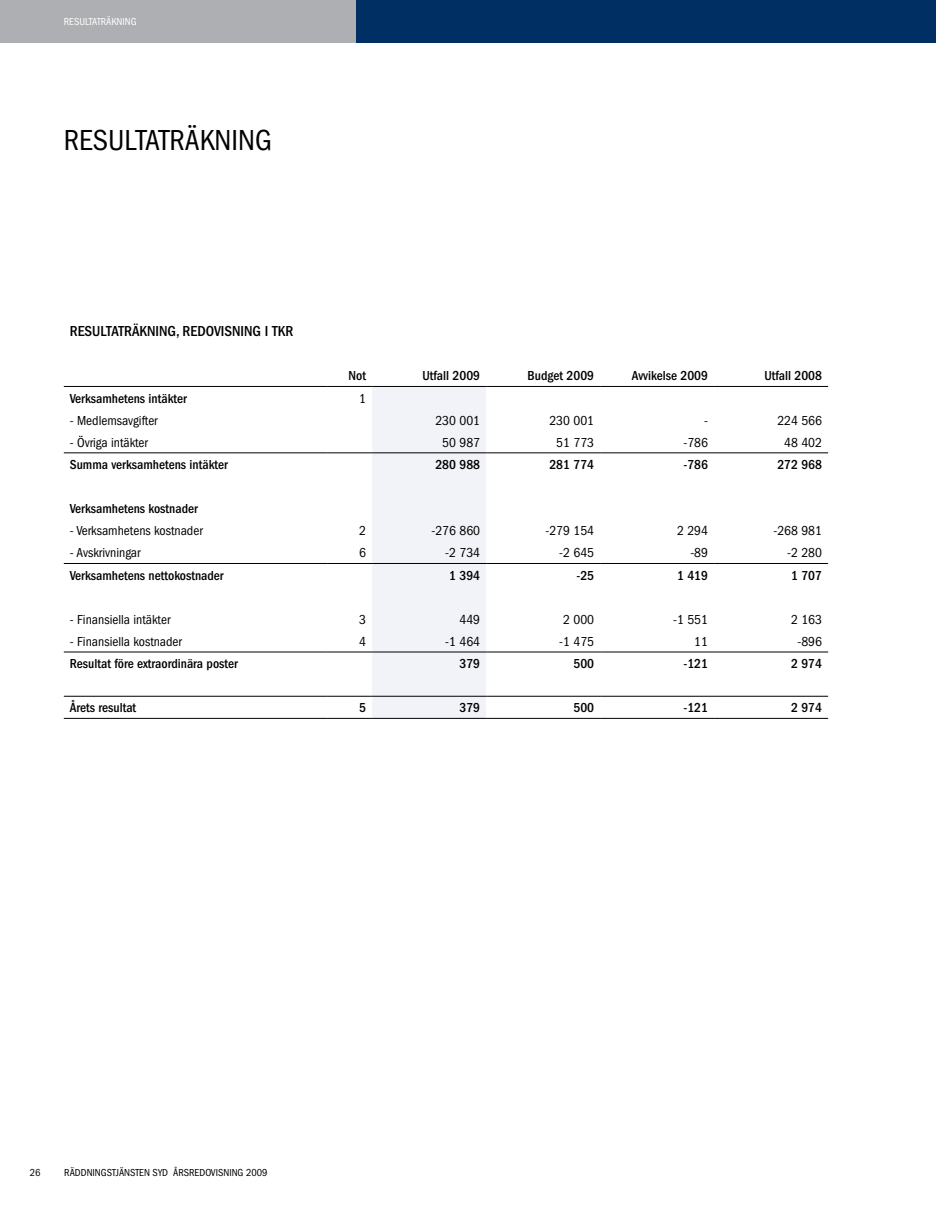
<style>
.page{position:relative;width:936px;height:1212px;background:#fff}
.page>*{position:absolute;margin:0;border:0;box-sizing:border-box;transform-origin:0 0}
.t1{font:condensed 30px "Franklin Gothic";color:#000}
.t2{font:500 condensed 15px "Franklin Gothic";color:#000}
.t3{font:500 condensed 13.5px "Franklin Gothic";color:#000}
.t4{font:condensed 13.5px "Franklin Gothic";color:#000}
.t5{font:condensed 10.5px "Franklin Gothic";color:#000}
.t6{font:condensed 10.5px "Franklin Gothic";color:#fff}
</style>
<div class="page">
<div style="left:356px;top:0;width:579px;height:43px;background:#003063"></div>
<div style="left:0;top:0;width:356px;height:43px;background:#aeafb2"></div>
<hr style="left:935px;top:0;width:1px;height:43px;background:#003063">
<div style="left:372px;top:387px;width:114px;height:331px;background:#f1f3f8"></div>
<hr style="left:64px;top:386px;width:264px;height:1px;background:#000">
<hr style="left:328px;top:386px;width:44px;height:1px;background:#000">
<hr style="left:372px;top:386px;width:114px;height:1px;background:#000">
<hr style="left:486px;top:386px;width:114px;height:1px;background:#000">
<hr style="left:600px;top:386px;width:114px;height:1px;background:#000">
<hr style="left:714px;top:386px;width:114px;height:1px;background:#000">
<hr style="left:64px;top:453px;width:264px;height:1px;background:#000">
<hr style="left:328px;top:453px;width:44px;height:1px;background:#000">
<hr style="left:372px;top:453px;width:114px;height:1px;background:#000">
<hr style="left:486px;top:453px;width:114px;height:1px;background:#000">
<hr style="left:600px;top:453px;width:114px;height:1px;background:#000">
<hr style="left:714px;top:453px;width:114px;height:1px;background:#000">
<hr style="left:64px;top:563px;width:264px;height:1px;background:#000">
<hr style="left:328px;top:563px;width:44px;height:1px;background:#000">
<hr style="left:372px;top:563px;width:114px;height:1px;background:#000">
<hr style="left:486px;top:563px;width:114px;height:1px;background:#000">
<hr style="left:600px;top:563px;width:114px;height:1px;background:#000">
<hr style="left:714px;top:563px;width:114px;height:1px;background:#000">
<hr style="left:64px;top:652px;width:264px;height:1px;background:#000">
<hr style="left:328px;top:652px;width:44px;height:1px;background:#000">
<hr style="left:372px;top:652px;width:114px;height:1px;background:#000">
<hr style="left:486px;top:652px;width:114px;height:1px;background:#000">
<hr style="left:600px;top:652px;width:114px;height:1px;background:#000">
<hr style="left:714px;top:652px;width:114px;height:1px;background:#000">
<hr style="left:64px;top:696px;width:264px;height:1px;background:#000">
<hr style="left:328px;top:696px;width:44px;height:1px;background:#000">
<hr style="left:372px;top:696px;width:114px;height:1px;background:#000">
<hr style="left:486px;top:696px;width:114px;height:1px;background:#000">
<hr style="left:600px;top:696px;width:114px;height:1px;background:#000">
<hr style="left:714px;top:696px;width:114px;height:1px;background:#000">
<hr style="left:64px;top:718px;width:264px;height:1px;background:#000">
<hr style="left:328px;top:718px;width:44px;height:1px;background:#000">
<hr style="left:372px;top:718px;width:114px;height:1px;background:#000">
<hr style="left:486px;top:718px;width:114px;height:1px;background:#000">
<hr style="left:600px;top:718px;width:114px;height:1px;background:#000">
<hr style="left:714px;top:718px;width:114px;height:1px;background:#000">
<p class="t6" style="left:64px;top:16px;width:74px">RESULTATRÄKNING</p>
<h1 class="t1" style="left:64px;top:123px;width:209px">RESULTATRÄKNING</h1>
<p class="t2" style="left:70px;top:323px;width:8px">RESULTATRÄK</p>
<p class="t2" style="left:147px;top:323px;width:44px">NING, REDO</p>
<p class="t2" style="left:214px;top:323px;width:67px">VISNING I TKR</p>
<p class="t3" style="left:348px;top:368px;width:19px">Not</p>
<p class="t3" style="left:422px;top:368px;width:59px">Utfall 2009</p>
<p class="t3" style="left:527px;top:368px;width:68px">Budget 2009</p>
<p class="t3" style="left:631px;top:368px;width:78px">Avvikelse 2009</p>
<p class="t3" style="left:764px;top:368px;width:59px">Utfall 2008</p>
<p class="t3" style="left:70px;top:390px;width:119px">Verksamhetens intäkter</p>
<p class="t4" style="left:359px;top:390px;width:8px">1</p>
<p class="t4" style="left:70px;top:413px;width:89px">- Medlemsavgifter</p>
<p class="t4" style="left:435px;top:413px;width:46px">230 001</p>
<p class="t4" style="left:549px;top:413px;width:46px">230 001</p>
<p class="t4" style="left:704px;top:413px;width:5px">-</p>
<p class="t4" style="left:777px;top:413px;width:46px">224 566</p>
<p class="t4" style="left:70px;top:435px;width:80px">- Övriga intäkter</p>
<p class="t4" style="left:442px;top:435px;width:39px">50 987</p>
<p class="t4" style="left:556px;top:435px;width:39px">51 773</p>
<p class="t4" style="left:683px;top:435px;width:26px">-786</p>
<p class="t4" style="left:784px;top:435px;width:39px">48 402</p>
<p class="t3" style="left:70px;top:457px;width:160px">Summa verksamhetens intäkter</p>
<p class="t3" style="left:435px;top:457px;width:46px">280 988</p>
<p class="t3" style="left:549px;top:457px;width:46px">281 774</p>
<p class="t3" style="left:683px;top:457px;width:26px">-786</p>
<p class="t3" style="left:777px;top:457px;width:46px">272 968</p>
<p class="t3" style="left:70px;top:501px;width:130px">Verksamhetens kostnader</p>
<p class="t4" style="left:70px;top:523px;width:134px">- Verksamhetens kostnader</p>
<p class="t4" style="left:359px;top:523px;width:8px">2</p>
<p class="t4" style="left:431px;top:523px;width:50px">-276 860</p>
<p class="t4" style="left:545px;top:523px;width:50px">-279 154</p>
<p class="t4" style="left:677px;top:523px;width:32px">2 294</p>
<p class="t4" style="left:773px;top:523px;width:50px">-268 981</p>
<p class="t4" style="left:70px;top:545px;width:72px">- Avskrivningar</p>
<p class="t4" style="left:359px;top:545px;width:8px">6</p>
<p class="t4" style="left:445px;top:545px;width:36px">-2 734</p>
<p class="t4" style="left:559px;top:545px;width:36px">-2 645</p>
<p class="t4" style="left:690px;top:545px;width:19px">-89</p>
<p class="t4" style="left:787px;top:545px;width:36px">-2 280</p>
<p class="t3" style="left:70px;top:567px;width:155px">Verksamhetens nettokostnader</p>
<p class="t3" style="left:449px;top:567px;width:32px">1 394</p>
<p class="t3" style="left:576px;top:567px;width:19px">-25</p>
<p class="t3" style="left:677px;top:567px;width:32px">1 419</p>
<p class="t3" style="left:791px;top:567px;width:32px">1 707</p>
<p class="t4" style="left:70px;top:612px;width:102px">- Finansiella intäkter</p>
<p class="t4" style="left:359px;top:612px;width:8px">3</p>
<p class="t4" style="left:459px;top:612px;width:22px">449</p>
<p class="t4" style="left:563px;top:612px;width:32px">2 000</p>
<p class="t4" style="left:673px;top:612px;width:36px">-1 551</p>
<p class="t4" style="left:791px;top:612px;width:32px">2 163</p>
<p class="t4" style="left:70px;top:634px;width:114px">- Finansiella kostnader</p>
<p class="t4" style="left:359px;top:634px;width:8px">4</p>
<p class="t4" style="left:445px;top:634px;width:36px">-1 464</p>
<p class="t4" style="left:559px;top:634px;width:36px">-1 475</p>
<p class="t4" style="left:694px;top:634px;width:15px">11</p>
<p class="t4" style="left:797px;top:634px;width:26px">-896</p>
<p class="t3" style="left:70px;top:656px;width:170px">Resultat före extraordinära poster</p>
<p class="t3" style="left:459px;top:656px;width:22px">379</p>
<p class="t3" style="left:573px;top:656px;width:22px">500</p>
<p class="t3" style="left:683px;top:656px;width:26px">-121</p>
<p class="t3" style="left:791px;top:656px;width:32px">2 974</p>
<p class="t3" style="left:70px;top:700px;width:68px">Årets resultat</p>
<p class="t3" style="left:359px;top:700px;width:8px">5</p>
<p class="t3" style="left:459px;top:700px;width:22px">379</p>
<p class="t3" style="left:573px;top:700px;width:22px">500</p>
<p class="t3" style="left:683px;top:700px;width:26px">-121</p>
<p class="t3" style="left:791px;top:700px;width:32px">2 974</p>
<p class="t5" style="left:30px;top:1167px;width:12px">26</p>
<p class="t5" style="left:64px;top:1167px;width:205px">RÄDDNINGSTJÄNSTEN SYD ÅRSREDOVISNING 2009</p>
</div>
